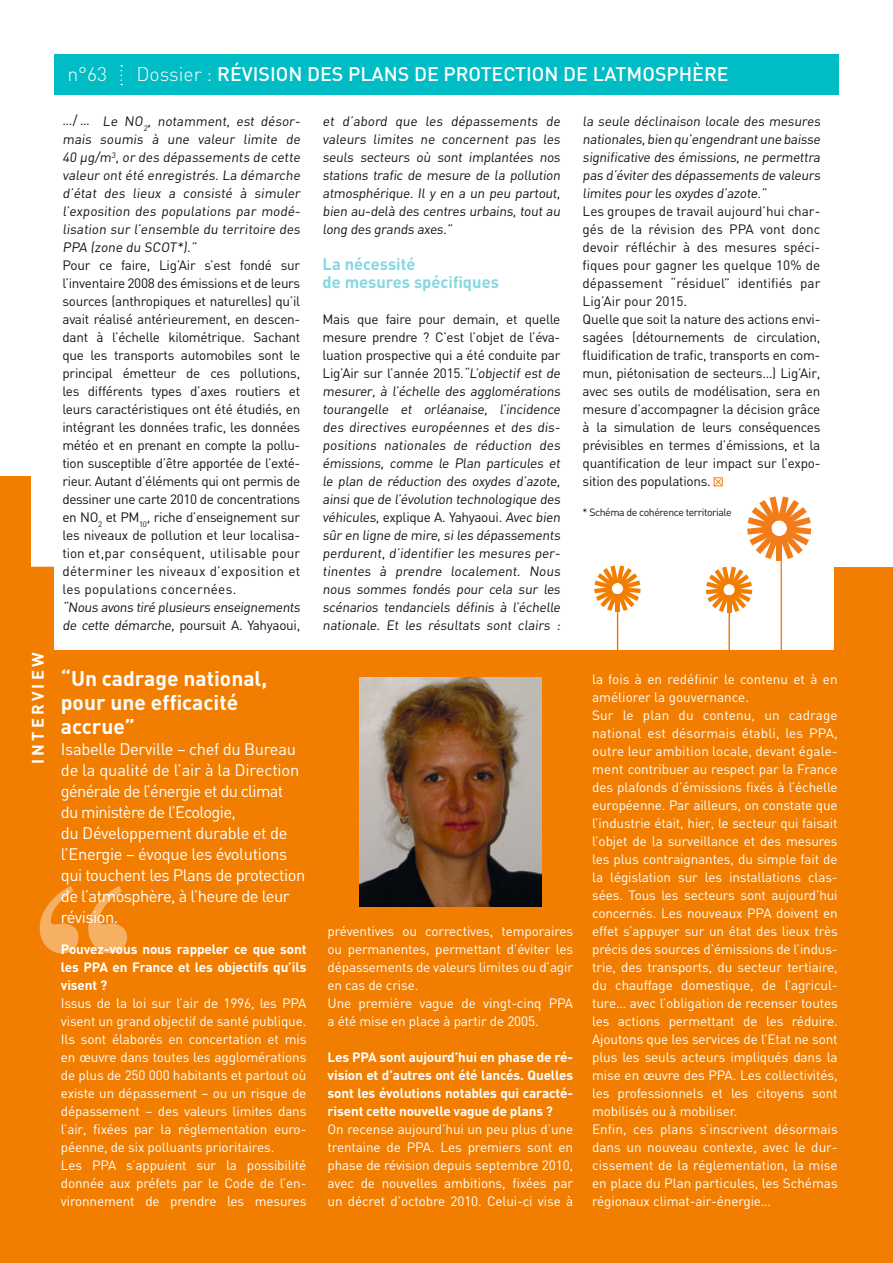
<style>
.page{position:relative;width:893px;height:1263px;background:#fff}
.page>*{position:absolute;margin:0;border:0;box-sizing:border-box;transform-origin:0 0}
.t1{font:700 21px/24px "DIN";color:#fff}
.t2{font:500 19.5px "DIN";color:#fff}
.t3{font:300 19.5px "DIN";color:#fff}
.t4{font:16.5px/21px "DIN";letter-spacing:-.03em;color:#fff}
.t5{font:700 16.5px/18px "DIN";color:#85d8e1}
.t6{font:700 16.5px "DIN";letter-spacing:.19em;color:#fff}
.t7{font:13.5px/18px "DIN";letter-spacing:-.02em;color:#131413}
.t8{font:13.5px/18px "DIN";letter-spacing:-.01em;color:#fff}
.t9{font:700 13.5px/18px "DIN";letter-spacing:-.01em;color:#fff;text-align:justify}
.t10{font:10.5px "DIN";letter-spacing:-.04em;color:#131413}
.s1{font-weight:300}
</style>
<div class="page">
<div style="left:0;top:567px;width:893px;height:696px;background:#f17e00"></div>
<div style="left:0;top:476px;width:30px;height:239px;background:#f17e00"></div>
<div style="left:54px;top:54px;width:785px;height:41px;background:#00bcc5"></div>
<svg style="left:120px;top:65px;width:2px;height:20px"></svg>
<svg style="left:40px;top:886px;width:87px;height:67px"></svg>
<div style="left:54px;top:99px;width:779px;height:551px;background:#fff"></div>
<svg style="left:715px;top:479px;width:6px;height:6px"></svg>
<hr style="left:781px;top:551px;width:1px;height:103px;background:#f37c1a">
<div style="left:776px;top:536px;width:6px;height:24px;background:#f37c1a"></div>
<svg style="left:747px;top:496px;width:64px;height:63px"></svg>
<hr style="left:728px;top:596px;width:2px;height:57px;background:#f07300">
<hr style="left:617px;top:595px;width:1px;height:57px;background:#f07300">
<hr style="left:727px;top:595px;width:4px;height:18px;background:#f17e00">
<svg style="left:706px;top:567px;width:46px;height:45px"></svg>
<div style="left:615px;top:594px;width:5px;height:18px;background:#f17e00"></div>
<svg style="left:594px;top:566px;width:47px;height:45px"></svg>
<img style="left:359px;top:677px;width:182px;height:230px">
<p class="t6" style="left:27px;top:764px;width:113px;rotate:-90deg">INTERVIEW</p>
<h2 class="t3" style="left:67px;top:62px;width:41px">n°63</h2>
<h2 class="t2" style="left:136px;top:62px;width:594px"><span class="s1">Dossier :</span> RÉVISION DES PLANS DE PROTECTION DE L’ATMOSPHÈRE</h2>
<p class="t7" style="left:62px;top:112px;width:241px">... / ... Le NO<sub>2</sub>, notamment, est désor&shy;mais soumis à une valeur limite de 40 µg/m<sup>3</sup>, or des dépassements de cette valeur ont été enregistrés. La démarche d’état des lieux a consisté à simuler l’exposition des populations par modé&shy;lisation sur l’ensemble du territoire des PPA (zone du SCOT*).”<br>Pour ce faire, Lig’Air s’est fondé sur l’inventaire 2008 des émissions et de leurs sources (anthropiques et naturelles) qu’il avait réalisé antérieurement, en descen&shy;dant à l’échelle kilométrique. Sachant que les transports automobiles sont le principal émetteur de ces pollutions, les différents types d’axes routiers et leurs caractéristiques ont été étudiés, en intégrant les données trafic, les données météo et en prenant en compte la pollu&shy;tion susceptible d’être apportée de l’exté&shy;rieur. Autant d’éléments qui ont permis de dessiner une carte 2010 de concentrations en NO<sub>2</sub> et PM<sub>10</sub>, riche d’enseignement sur les niveaux de pollution et leur localisa&shy;tion et,par conséquent, utilisable pour déterminer les niveaux d’exposition et les populations concernées.<br>“Nous avons tiré plusieurs enseignements de cette démarche, poursuit A. Yahyaoui,</p>
<p class="t7" style="left:323px;top:112px;width:241px;text-align:justify">et d’abord que les dépassements de valeurs limites ne concernent pas les seuls secteurs où sont implantées nos stations trafic de mesure de la pollution atmosphérique. Il y en a un peu partout, bien au-delà des centres urbains, tout au long des grands axes.”</p>
<p class="t7" style="left:583px;top:112px;width:241px">la seule déclinaison locale des mesures nationales,bien qu’engendrantune baisse significative des émissions, ne permettra pas d’éviter des dépassements de valeurs limites pour les oxydes d’azote.”<br>Les groupes de travail aujourd’hui char&shy;gés de la révision des PPA vont donc devoir réfléchir à des mesures spéci&shy;fiques pour gagner les quelque 10% de dépassement “résiduel” identifiés par Lig’Air pour 2015.<br>Quelle que soit la nature des actions envi&shy;sagées (détournements de circulation, fluidification de trafic, transports en com&shy;mun, piétonisation de secteurs…) Lig’Air, avec ses outils de modélisation, sera en mesure d’accompagner la décision grâce à la simulation de leurs conséquences prévisibles en termes d’émissions, et la quantification de leur impact sur l’expo&shy;sition des populations.</p>
<p class="t10" style="left:583px;top:506px;width:150px">* Schéma de cohérence territoriale</p>
<p class="t5" style="left:323px;top:254px;width:178px">La nécessité<br>de mesures spécifiques</p>
<p class="t7" style="left:323px;top:310px;width:241px">Mais que faire pour demain, et quelle mesure prendre ? C’est l’objet de l’éva&shy;luation prospective qui a été conduite par Lig’Air sur l’année 2015.“L’objectif est de mesurer, à l’échelle des agglomérations tourangelle et orléanaise, l’incidence des directives européennes et des dis&shy;positions nationales de réduction des émissions, comme le Plan particules et le plan de réduction des oxydes d’azote, ainsi que de l’évolution technologique des véhicules, explique A. Yahyaoui. Avec bien sûr en ligne de mire, si les dépassements perdurent, d’identifier les mesures per&shy;tinentes à prendre localement. Nous nous sommes fondés pour cela sur les scénarios tendanciels définis à l’échelle nationale. Et les résultats sont clairs :</p>
<h1 class="t1" style="left:61px;top:666px;width:208px">“Un cadrage national, pour une efficacité accrue”</h1>
<p class="t4" style="left:61px;top:738px;width:246px">Isabelle Derville – chef du Bureau de la qualité de l’air à la Direction générale de l’énergie et du climat<br>du ministère de l’Ecologie,<br>du Développement durable et de l’Energie – évoque les évolutions qui touchent les Plans de protection de l’atmosphère, à l’heure de leur révision.</p>
<p class="t9" style="left:61px;top:940px;width:247px">Pouvez-vous nous rappeler ce que sont les PPA en France et les objectifs qu’ils visent ?</p>
<p class="t8" style="left:61px;top:994px;width:247px">Issus de la loi sur l’air de 1996, les PPA visent un grand objectif de santé publique.<br>Ils sont élaborés en concertation et mis en œuvre dans toutes les agglomérations de plus de 250 000 habitants et partout où existe un dépassement – ou un risque de dépassement – des valeurs limites dans l’air, fixées par la réglementation euro&shy;péenne, de six polluants prioritaires.<br>Les PPA s’appuient sur la possibilité donnée aux préfets par le Code de l’en&shy;vironnement de prendre les mesures</p>
<p class="t8" style="left:328px;top:922px;width:247px">préventives ou correctives, temporaires ou permanentes, permettant d’éviter les dépassements de valeurs limites ou d’agir en cas de crise.<br>Une première vague de vingt-cinq PPA a été mise en place à partir de 2005.</p>
<p class="t9" style="left:328px;top:1048px;width:247px">Les PPA sont aujourd’hui en phase de ré&shy;vision et d’autres ont été lancés. Quelles sont les évolutions notables qui caracté&shy;risent cette nouvelle vague de plans ?</p>
<p class="t8" style="left:328px;top:1120px;width:247px;text-align:justify">On recense aujourd’hui un peu plus d’une trentaine de PPA. Les premiers sont en phase de révision depuis septembre 2010, avec de nouvelles ambitions, fixées par un décret d’octobre 2010. Celui-ci vise à</p>
<p class="t8" style="left:592px;top:670px;width:247px">la fois à en redéfinir le contenu et à en améliorer la gouvernance.<br>Sur le plan du contenu, un cadrage national est désormais établi, les PPA, outre leur ambition locale, devant égale&shy;ment contribuer au respect par la France des plafonds d’émissions fixés à l’échelle européenne. Par ailleurs, on constate que l’industrie était, hier, le secteur qui faisait l’objet de la surveillance et des mesures les plus contraignantes, du simple fait de la législation sur les installations clas&shy;sées. Tous les secteurs sont aujourd’hui concernés. Les nouveaux PPA doivent en effet s’appuyer sur un état des lieux très précis des sources d’émissions de l’indus&shy;trie, des transports, du secteur tertiaire, du chauffage domestique, de l’agricul&shy;ture… avec l’obligation de recenser toutes les actions permettant de les réduire.<br>Ajoutons que les services de l’Etat ne sont plus les seuls acteurs impliqués dans la mise en œuvre des PPA. Les collectivités, les professionnels et les citoyens sont mobilisés ou à mobiliser.<br>Enfin, ces plans s’inscrivent désormais dans un nouveau contexte, avec le dur&shy;cissement de la réglementation, la mise en place du Plan particules, les Schémas régionaux climat-air-énergie…</p>
</div>
